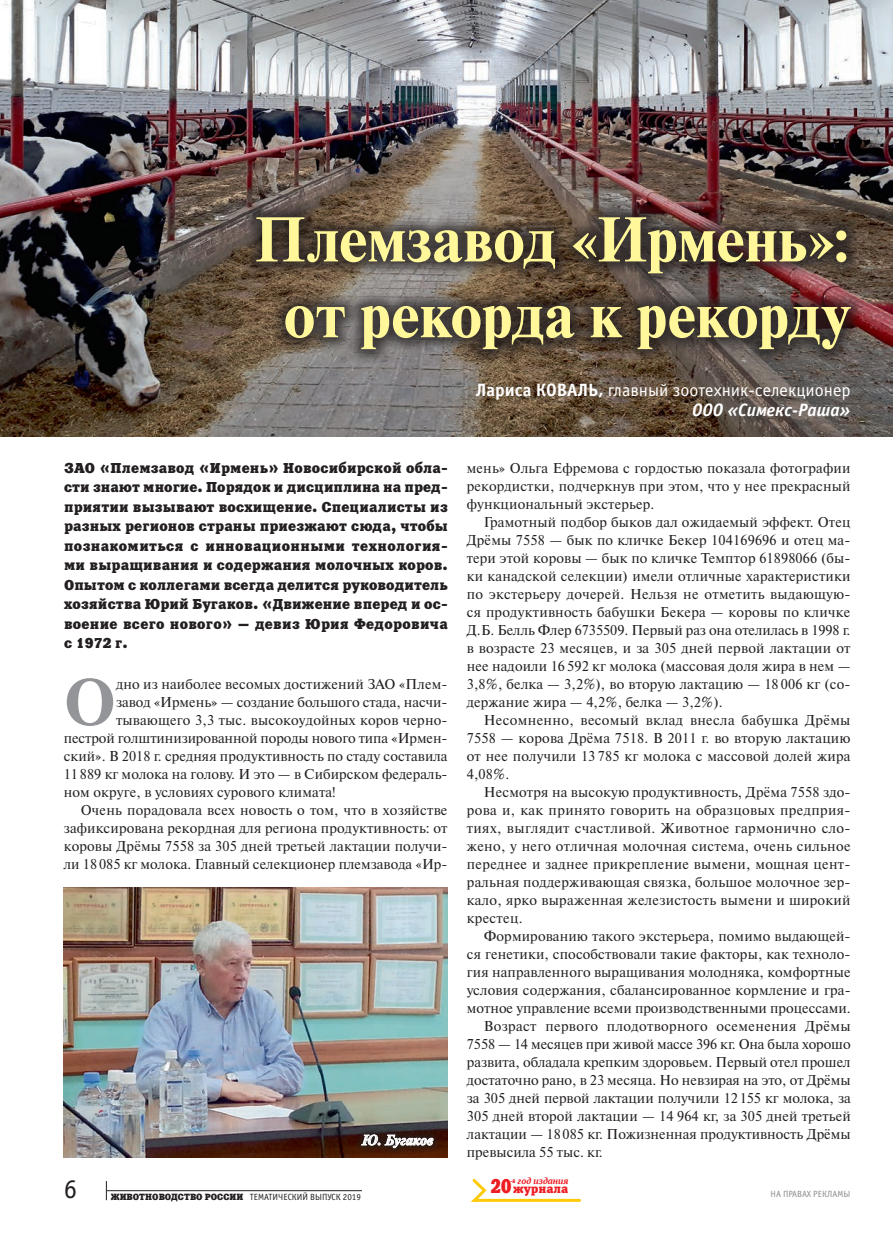
<style>
.page{position:relative;width:893px;height:1234px;background:#fff}
.page>*{position:absolute;margin:0;border:0;box-sizing:border-box;transform-origin:0 0}
.t1{font:700 65.7px "Newton C";color:#939598}
.t2{font:700 63px/75.8px "Newton C";color:#fff79a;text-align:center}
.t3{font:27px "Officina Sans C";color:#231f20}
.t4{font:19.8px "Xenia C";color:#ee1d23;scale:.83 1}
.t5{font:18px/19.5px "Officina Sans C";color:#fff;text-align:right}
.t6{font:14.25px/18px "Newton C";letter-spacing:.01em;color:#231f20;text-align:justify}
.t7{font:14.25px/19.5px "Xenia C";letter-spacing:.02em;color:#231f20;text-align:justify}
.t8{font:italic 700 14.25px "Newton C";color:#fff}
.t9{font:12px "Xenia C";color:#ee1d23}
.t10{font:9px "Officina Sans C";color:#231f20}
.t11{font:9px "Officina Sans C";color:#8a8c8f}
.t12{font:italic 700 9px "PT Serif";color:#ee1d23}
.s1{font-family:"Xenia C"}
.s2{font-weight:700}
.s3{font-weight:700;font-style:italic}
</style>
<div class="page">
<hr style="left:107px;top:1189px;width:255px;height:1px;background:#231f20">
<svg style="left:106px;top:1181px;width:1px;height:18px"></svg>
<svg style="left:471px;top:1179px;width:110px;height:23px"></svg>
<img style="left:0;top:0;width:893px;height:437px">
<div style="left:240px;top:201px;width:626px;height:164px;background:#231f20;opacity:.75"></div>
<img style="left:64px;top:887px;width:384px;height:270px">
<svg style="left:352px;top:1125px;width:90px;height:31px;background:#40241b"></svg>
<svg style="left:361px;top:1134px;width:72px;height:13px"></svg>
<h2 class="t2" style="left:254px;top:202px;width:598px">Племзавод «Ирмень»: от рекорда к рекорду</h2>
<p class="t7" style="left:64px;top:458px;width:385px">ЗАО «Племзавод «Ирмень» Новосибирской обла‑ сти знают многие. Порядок и дисциплина на пред‑ приятии вызывают восхищение. Специалисты из разных регионов страны приезжают сюда, чтобы познакомиться с инновационными технология‑ ми выращивания и содержания молочных коров.<br>Опытом с коллегами всегда делится руководитель хозяйства Юрий Бугаков. «Движение вперед и ос‑ воение всего нового» — девиз Юрия Федоровича с 1972 г.</p>
<h1 class="t1" style="left:64px;top:665px;width:53px">О</h1>
<p class="t6" style="left:116px;top:675px;width:333px">дно из наиболее весомых достижений ЗАО «Плем-</p>
<p class="t6" style="left:116px;top:693px;width:333px">завод «Ирмень» — создание большого стада, насчи-</p>
<p class="t6" style="left:116px;top:711px;width:333px">тывающего 3,3 тыс. высокоудойных коров черно-</p>
<p class="t6" style="left:64px;top:729px;width:385px">пестрой голштинизированной породы нового типа «Ирмен-</p>
<p class="t6" style="left:64px;top:747px;width:385px">ский». В 2018 г. средняя продуктивность по стаду составила</p>
<p class="t6" style="left:64px;top:765px;width:385px">11 889 кг молока на голову. И это — в Сибирском федераль-</p>
<p class="t6" style="left:64px;top:783px;width:273px">ном округе, в условиях сурового климата!</p>
<p class="t6" style="left:81px;top:801px;width:368px">Очень порадовала всех новость о том, что в хозяйстве</p>
<p class="t6" style="left:64px;top:819px;width:385px">зафиксирована рекордная для региона продуктивность: от</p>
<p class="t6" style="left:64px;top:837px;width:385px">коровы Дрёмы 7558 за 305 дней третьей лактации получи-</p>
<p class="t6" style="left:64px;top:855px;width:385px">ли 18 085 кг молока. Главный селекционер племзавода «Ир-</p>
<p class="t8" style="left:362px;top:1132px;width:73px">Ю. Бугаков</p>
<h3 class="t3" style="left:64px;top:1174px;width:15px">6</h3>
<p class="t10" style="left:111px;top:1191px;width:252px"><span class="s1">ЖИВОТНОВОДСТВО РОССИИ</span> ТЕМАТИЧЕСКИЙ ВЫПУСК 2019</p>
<p class="t5" style="left:476px;top:381px;width:376px"><span class="s2">Лариса КОВАЛЬ,</span> главный зоотехник-селекционер<br><span class="s3">ООО «Симекс-Раша»</span></p>
<p class="t6" style="left:467px;top:459px;width:385px">мень» Ольга Ефремова с гордостью показала фотографии рекордистки, подчеркнув при этом, что у нее прекрасный функциональный экстерьер.</p>
<p class="t6" style="left:467px;top:513px;width:385px;text-indent:17px">Грамотный подбор быков дал ожидаемый эффект. Отец Дрёмы 7558 — бык по кличке Бекер 104169696 и отец ма&shy;тери этой коровы — бык по кличке Темптор 61898066 (бы&shy;ки канадской селекции) имели отличные характеристики по экстерьеру дочерей. Нельзя не отметить выдающую&shy;ся продуктивность бабушки Бекера — коровы по кличке Д.Б. Белль Флер 6735509. Первый раз она отелилась в 1998 г. в возрасте 23 месяцев, и за 305 дней первой лактации от нее надоили 16 592 кг молока (массовая доля жира в нем — 3,8%, белка — 3,2%), во вторую лактацию — 18 006 кг (со&shy;держание жира — 4,2%, белка — 3,2%).</p>
<p class="t6" style="left:467px;top:711px;width:385px;text-indent:17px">Несомненно, весомый вклад внесла бабушка Дрёмы 7558 — корова Дрёма 7518. В 2011 г. во вторую лактацию от нее получили 13 785 кг молока с массовой долей жира 4,08%.</p>
<p class="t6" style="left:467px;top:783px;width:385px;text-align:left;text-indent:17px">Несмотря на высокую продуктивность, Дрёма 7558 здо&shy;рова и, как принято говорить на образцовых предприя&shy;тиях, выглядит счастливой. Животное гармонично сло&shy;жено, у него отличная молочная система, очень сильное переднее и заднее прикрепление вымени, мощная цент&shy;ральная поддерживающая связка, большое молочное зер&shy;кало, ярко выраженная железистость вымени и широкий крестец.</p>
<p class="t6" style="left:484px;top:927px;width:368px">Формированию такого экстерьера, помимо выдающей-</p>
<p class="t6" style="left:467px;top:945px;width:385px">ся генетики, способствовали такие факторы, как техноло-</p>
<p class="t6" style="left:467px;top:963px;width:385px">гия направленного выращивания молодняка, комфортные</p>
<p class="t6" style="left:467px;top:981px;width:385px">условия содержания, сбалансированное кормление и гра-</p>
<p class="t6" style="left:467px;top:999px;width:385px">мотное управление всеми производственными процессами.</p>
<p class="t6" style="left:484px;top:1017px;width:368px">Возраст первого плодотворного осеменения Дрёмы</p>
<p class="t6" style="left:467px;top:1035px;width:385px">7558 — 14 месяцев при живой массе 396 кг. Она была хорошо</p>
<p class="t6" style="left:467px;top:1053px;width:385px">развита, обладала крепким здоровьем. Первый отел прошел</p>
<p class="t6" style="left:467px;top:1071px;width:385px">достаточно рано, в 23 месяца. Но невзирая на это, от Дрёмы</p>
<p class="t6" style="left:467px;top:1089px;width:385px">за 305 дней первой лактации получили 12155 кг молока, за</p>
<p class="t6" style="left:467px;top:1107px;width:385px">305 дней второй лактации — 14 964 кг, за 305 дней третьей</p>
<p class="t6" style="left:467px;top:1125px;width:385px">лактации — 18085 кг. Пожизненная продуктивность Дрёмы</p>
<p class="t6" style="left:467px;top:1143px;width:137px">превысила 55 тыс. кг.</p>
<h3 class="t4" style="left:491px;top:1173px;width:26px">20</h3>
<p class="t12" style="left:510px;top:1174px;width:59px"><sup>-й</sup> год издания</p>
<p class="t9" style="left:513px;top:1181px;width:57px">журнала</p>
<p class="t11" style="left:770px;top:1188px;width:81px">НА ПРАВАХ РЕКЛАМЫ</p>
</div>
